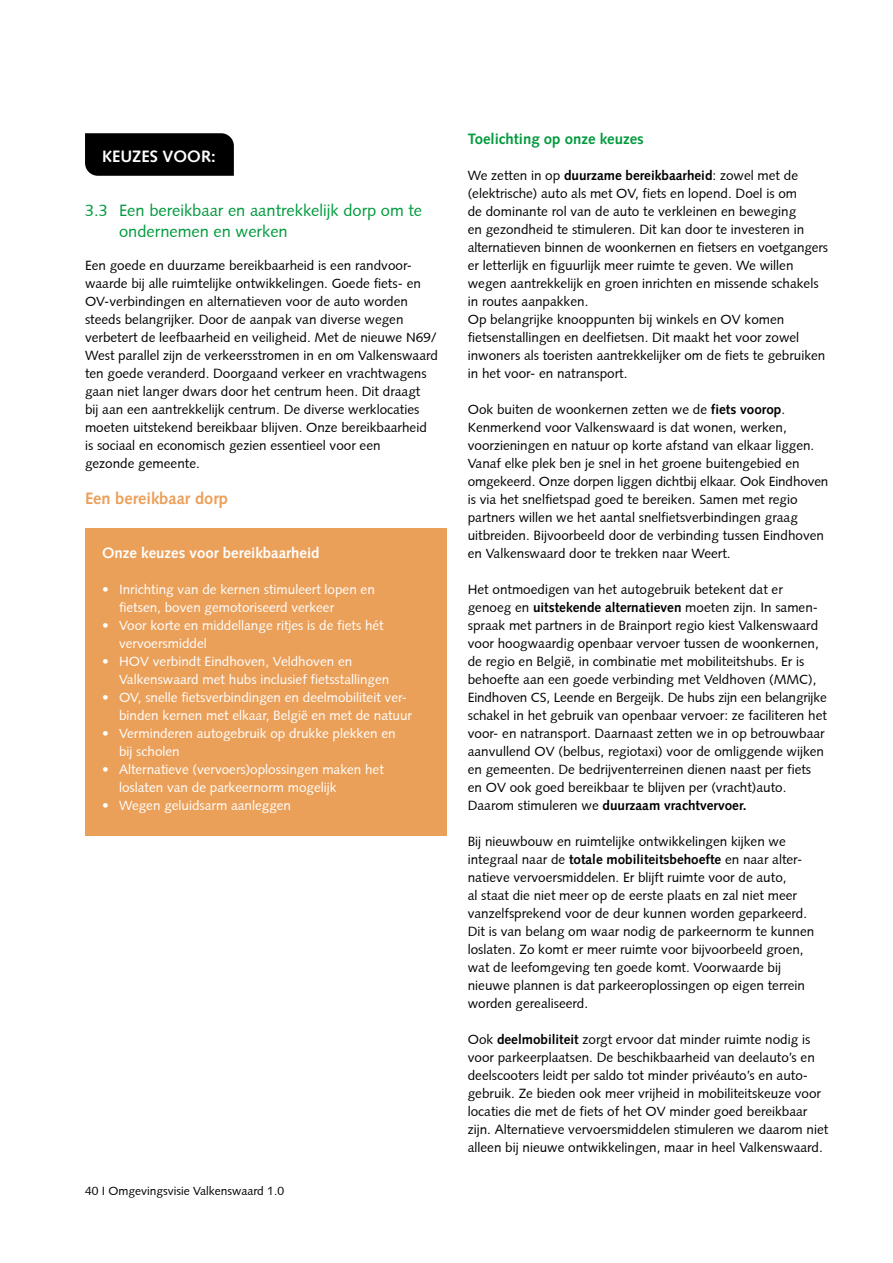
<style>
.page{position:relative;width:893px;height:1263px;background:#fff}
.page>*{position:absolute;margin:0;border:0;box-sizing:border-box;transform-origin:0 0}
.t1{font:16.5px/21px "Syntax";color:#009a3d}
.t2{font:700 16.5px "Syntax";color:#eba05a}
.t3{font:700 16.5px "Syntax";color:#fff}
.t4{font:700 15px "Syntax";color:#fff}
.t5{font:700 15px "Syntax";color:#009a3d}
.t6{font:13.5px/18px "Syntax";color:#000}
.Bullits{font:13.5px/18px "Syntax";color:#fff}
.t7{font:12px "Syntax";color:#000}
.s1{font-weight:700}
</style>
<div class="page">
<div style="left:85px;top:133px;width:149px;height:43px;background:#000"></div>
<div style="left:85px;top:528px;width:361px;height:307px;background:#eba05a"></div>
<h5 class="t3" style="left:102px;top:147px;width:115px">KEUZES VOOR:</h5>
<h5 class="t1" style="left:119px;top:200px;width:305px;text-indent:-34px">3.3 Een bereikbaar en aantrekkelijk dorp om te ondernemen en werken</h5>
<p class="t6" style="left:85px;top:256px;width:354px">Een goede en duurzame bereikbaarheid is een randvoor&shy;waarde bij alle ruimtelijke ontwikkelingen. Goede fiets- en OV-verbindingen en alternatieven voor de auto worden steeds belangrijker. Door de aanpak van diverse wegen verbetert de leefbaarheid en veiligheid. Met de nieuwe N69/ West parallel zijn de verkeersstromen in en om Valkenswaard ten goede veranderd. Doorgaand verkeer en vrachtwagens gaan niet langer dwars door het centrum heen. Dit draagt</p>
<p class="t6" style="left:85px;top:400px;width:343px">bij aan een aantrekkelijk centrum. De diverse werklocaties moeten uitstekend bereikbaar blijven. Onze bereikbaarheid</p>
<p class="t6" style="left:85px;top:436px;width:297px">is sociaal en economisch gezien essentieel voor een</p>
<p class="t6" style="left:85px;top:454px;width:116px">gezonde gemeente.</p>
<h6 class="t2" style="left:85px;top:489px;width:145px">Een bereikbaar dorp</h6>
<p class="t4" style="left:102px;top:544px;width:219px">Onze keuzes voor bereikbaarheid</p>
<p class="Bullits" style="left:119px;top:580px;width:257px;text-indent:-17px">• Inrichting van de kernen stimuleert lopen en fietsen, boven gemotoriseerd verkeer</p>
<p class="Bullits" style="left:119px;top:616px;width:266px;text-indent:-17px">• Voor korte en middellange ritjes is de fiets hét vervoersmiddel</p>
<p class="Bullits" style="left:119px;top:652px;width:272px;text-indent:-17px">• HOV verbindt Eindhoven, Veldhoven en<br>Valkenswaard met hubs inclusief fietsstallingen</p>
<p class="Bullits" style="left:119px;top:688px;width:295px;text-indent:-17px">• OV, snelle fietsverbindingen en deelmobiliteit ver&shy;binden kernen met elkaar, België en met de natuur</p>
<p class="Bullits" style="left:119px;top:724px;width:278px;text-indent:-17px">• Verminderen autogebruik op drukke plekken en bij scholen</p>
<p class="Bullits" style="left:119px;top:760px;width:266px;text-indent:-17px">• Alternatieve (vervoers)oplossingen maken het loslaten van de parkeernorm mogelijk</p>
<p class="Bullits" style="left:102px;top:796px;width:191px">• Wegen geluidsarm aanleggen</p>
<p class="t7" style="left:85px;top:1184px;width:200px">40 I Omgevingsvisie Valkenswaard 1.0</p>
<h6 class="t5" style="left:468px;top:130px;width:178px">Toelichting op onze keuzes</h6>
<p class="t6" style="left:468px;top:166px;width:332px">We zetten in op <span class="s1">duurzame bereikbaarheid</span>: zowel met de (elektrische) auto als met OV, fiets en lopend. Doel is om</p>
<p class="t6" style="left:468px;top:202px;width:330px">de dominante rol van de auto te verkleinen en beweging</p>
<p class="t6" style="left:468px;top:220px;width:362px">en gezondheid te stimuleren. Dit kan door te investeren in alternatieven binnen de woonkernen en fietsers en voetgangers er letterlijk en figuurlijk meer ruimte te geven. We willen wegen aantrekkelijk en groen inrichten en missende schakels in routes aanpakken.</p>
<p class="t6" style="left:468px;top:310px;width:359px">Op belangrijke knooppunten bij winkels en OV komen fietsenstallingen en deelfietsen. Dit maakt het voor zowel inwoners als toeristen aantrekkelijker om de fiets te gebruiken in het voor- en natransport.</p>
<p class="t6" style="left:468px;top:400px;width:362px">Ook buiten de woonkernen zetten we de <span class="s1">fiets voorop</span>.<br>Kenmerkend voor Valkenswaard is dat wonen, werken, voorzieningen en natuur op korte afstand van elkaar liggen.<br>Vanaf elke plek ben je snel in het groene buitengebied en omgekeerd. Onze dorpen liggen dichtbij elkaar. Ook Eindhoven is via het snelfietspad goed te bereiken. Samen met regio partners willen we het aantal snelfietsverbindingen graag uitbreiden. Bijvoorbeeld door de verbinding tussen Eindhoven en Valkenswaard door te trekken naar Weert.</p>
<p class="t6" style="left:468px;top:580px;width:361px">Het ontmoedigen van het autogebruik betekent dat er genoeg en <span class="s1">uitstekende alternatieven</span> moeten zijn. In samen&shy;spraak met partners in de Brainport regio kiest Valkenswaard voor hoogwaardig openbaar vervoer tussen de woonkernen, de regio en België, in combinatie met mobiliteitshubs. Er is behoefte aan een goede verbinding met Veldhoven (MMC), Eindhoven CS, Leende en Bergeijk. De hubs zijn een belangrijke schakel in het gebruik van openbaar vervoer: ze faciliteren het voor- en natransport. Daarnaast zetten we in op betrouwbaar aanvullend OV (belbus, regiotaxi) voor de omliggende wijken en gemeenten. De bedrijventerreinen dienen naast per fiets</p>
<p class="t6" style="left:468px;top:778px;width:320px">en OV ook goed bereikbaar te blijven per (vracht)auto.<br>Daarom stimuleren we <span class="s1">duurzaam vrachtvervoer.</span></p>
<p class="t6" style="left:468px;top:832px;width:336px">Bij nieuwbouw en ruimtelijke ontwikkelingen kijken we integraal naar de <span class="s1">totale mobiliteitsbehoefte</span> en naar alter-</p>
<p class="t6" style="left:468px;top:868px;width:320px">natieve vervoersmiddelen. Er blijft ruimte voor de auto,</p>
<p class="t6" style="left:468px;top:886px;width:341px">al staat die niet meer op de eerste plaats en zal niet meer vanzelfsprekend voor de deur kunnen worden geparkeerd.</p>
<p class="t6" style="left:468px;top:922px;width:348px">Dit is van belang om waar nodig de parkeernorm te kunnen loslaten. Zo komt er meer ruimte voor bijvoorbeeld groen,</p>
<p class="t6" style="left:468px;top:958px;width:315px">wat de leefomgeving ten goede komt. Voorwaarde bij</p>
<p class="t6" style="left:468px;top:976px;width:339px">nieuwe plannen is dat parkeeroplossingen op eigen terrein worden gerealiseerd.</p>
<p class="t6" style="left:468px;top:1030px;width:349px">Ook <span class="s1">deelmobiliteit</span> zorgt ervoor dat minder ruimte nodig is voor parkeerplaatsen. De beschikbaarheid van deelauto’s en deelscooters leidt per saldo tot minder privéauto’s en auto-</p>
<p class="t6" style="left:468px;top:1084px;width:362px">gebruik. Ze bieden ook meer vrijheid in mobiliteitskeuze voor locaties die met de fiets of het OV minder goed bereikbaar zijn. Alternatieve vervoersmiddelen stimuleren we daarom niet alleen bij nieuwe ontwikkelingen, maar in heel Valkenswaard.</p>
</div>
